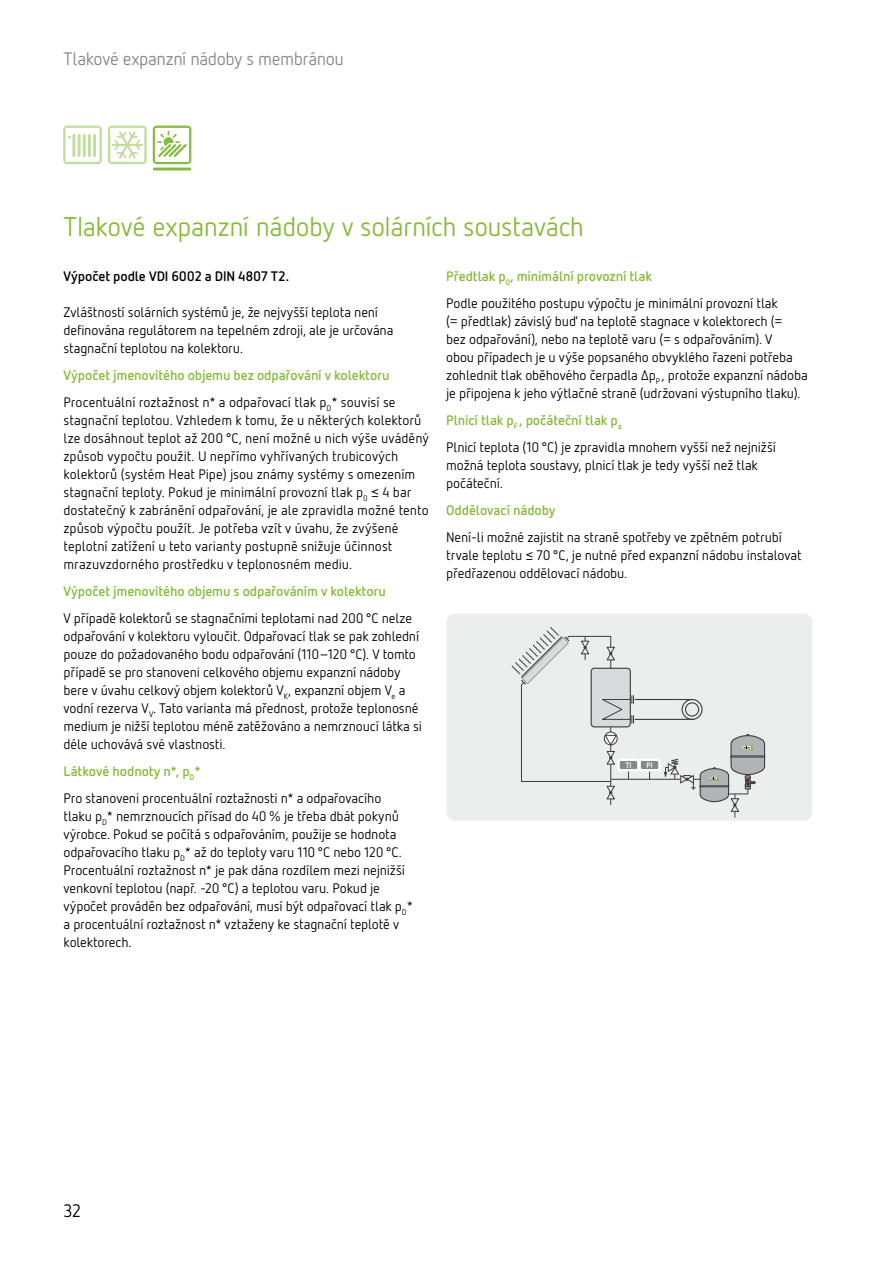
<style>
.page{position:relative;width:893px;height:1263px;background:#fff}
.page>*{position:absolute;margin:0;border:0;box-sizing:border-box;transform-origin:0 0}
.t1{font:27px "Netto Reflex";letter-spacing:-.015em;color:#88bb3c}
.t2{font:18px "Netto Reflex";letter-spacing:-.025em;color:#87888a}
.t3{font:18px "Netto Reflex";color:#000}
.t4{font:13.8px/18px "Netto Reflex";letter-spacing:-.005em;color:#000}
.t5{font:700 13.8px "Netto Reflex";letter-spacing:-.01em;color:#88bb3c}
.t6{font:700 13.8px "Netto Reflex";letter-spacing:-.005em;color:#000}
.t7{font:700 7.8px "Netto OT";color:#fff}
.s1{font-weight:700;color:#88bb3c}
</style>
<div class="page">
<svg style="left:64px;top:126px;width:37px;height:38px"></svg>
<div style="left:63px;top:126px;width:39px;height:38px;border:1px solid #86ba41;border-radius:3px"></div>
<svg style="left:109px;top:126px;width:37px;height:38px"></svg>
<div style="left:108px;top:126px;width:39px;height:38px;border:1px solid #86ba41;border-radius:3px"></div>
<svg style="left:153px;top:126px;width:38px;height:38px"></svg>
<div style="left:153px;top:126px;width:38px;height:38px;border:1px solid #86ba41;border-radius:3px"></div>
<hr style="left:154px;top:168px;width:36px;height:3px;background:#86ba41">
<div style="left:446px;top:614px;width:366px;height:207px;background:#eceded;border-radius:9px"></div>
<hr style="left:611px;top:779px;width:89px;height:1px;background:#3e3d40">
<div style="left:640px;top:760px;width:19px;height:10px;background:#87888a;border-radius:2px"></div>
<div style="left:638px;top:758px;width:23px;height:13px;border:3px solid #fff;border-radius:2px"></div>
<div style="left:618px;top:760px;width:20px;height:10px;background:#87888a;border-radius:2px"></div>
<div style="left:617px;top:758px;width:23px;height:13px;border:3px solid #fff;border-radius:2px"></div>
<hr style="left:635px;top:699px;width:58px;height:1px;background:#3e3d40">
<hr style="left:635px;top:719px;width:58px;height:1px;background:#3e3d40">
<svg style="left:681px;top:698px;width:22px;height:22px"></svg>
<svg style="left:512px;top:627px;width:122px;height:178px"></svg>
<svg style="left:664px;top:734px;width:102px;height:83px"></svg>
<h2 class="t2" style="left:64px;top:48px;width:282px">Tlakové expanzní nádoby s membránou</h2>
<h1 class="t1" style="left:64px;top:209px;width:522px">Tlakové expanzní nádoby v solárních soustavách</h1>
<p class="t6" style="left:64px;top:267px;width:227px">Výpočet podle VDI 6002 a DIN 4807 T2.</p>
<p class="t4" style="left:64px;top:303px;width:332px">Zvláštností solárních systémů je, že nejvyšší teplota není definována regulátorem na tepelném zdroji, ale je určována stagnační teplotou na kolektoru.</p>
<p class="t4" style="left:64px;top:361px;width:334px;line-height:27px"><span class="s1">Výpočet jmenovitého objemu bez odpařování v kolektoru<br></span>Procentuální roztažnost n* a odpařovací tlak p<sub>D</sub>* souvisí se</p>
<p class="t4" style="left:64px;top:410px;width:367px">stagnační teplotou. Vzhledem k tomu, že u některých kolektorů lze dosáhnout teplot až 200 °C, není možné u nich výše uváděný způsob vypočtu použit. U nepřímo vyhřívaných trubicových kolektorů (systém Heat Pipe) jsou známy systémy s omezením stagnační teploty. Pokud je minimální provozní tlak p<sub>0</sub> ≤ 4 bar dostatečný k zabránění odpařování, je ale zpravidla možné tento způsob výpočtu použít. Je potřeba vzít v úvahu, že zvýšené teplotní zatížení u teto varianty postupně snižuje účinnost mrazuvzdorného prostředku v teplonosném mediu.</p>
<p class="t5" style="left:64px;top:582px;width:324px">Výpočet jmenovitého objemu s odpařováním v kolektoru</p>
<p class="t4" style="left:64px;top:608px;width:360px">V případě kolektorů se stagnačními teplotami nad 200 °C nelze odpařování v kolektoru vyloučit. Odpařovací tlak se pak zohlední pouze do požadovaného bodu odpařování (110–120 °C). V tomto případě se pro stanoveni celkového objemu expanzní nádoby bere v úvahu celkový objem kolektorů V<sub>K</sub>, expanzní objem V<sub>e</sub> a vodní rezerva V<sub>V</sub>. Tato varianta má přednost, protože teplonosné medium je nižší teplotou méně zatěžováno a nemrznoucí látka si déle uchovává své vlastnosti.</p>
<p class="t4" style="left:64px;top:757px;width:319px;line-height:27px"><span class="s1">Látkové hodnoty n*, p</span><sub>D</sub><span class="s1">*<br></span>Pro stanoveni procentuální roztažnosti n* a odpařovacího</p>
<p class="t4" style="left:64px;top:807px;width:351px">tlaku p<sub>D</sub>* nemrznoucích přísad do 40 % je třeba dbát pokynů výrobce. Pokud se počítá s odpařováním, použije se hodnota odpařovacího tlaku p<sub>D</sub>* až do teploty varu 110 °C nebo 120 °C.<br>Procentuální roztažnost n* je pak dána rozdílem mezi nejnižší venkovní teplotou (např. -20 °C) a teplotou varu. Pokud je výpočet prováděn bez odpařování, musí být odpařovací tlak p<sub>D</sub>* a procentuální roztažnost n* vztaženy ke stagnační teplotě v kolektorech.</p>
<p class="t4" style="left:446px;top:262px;width:333px;line-height:27px"><span class="s1">Předtlak p</span><sub>0</sub><span class="s1">, minimální provozní tlak<br></span>Podle použitého postupu výpočtu je minimální provozní tlak</p>
<p class="t4" style="left:446px;top:312px;width:363px">(= předtlak) závislý buď na teplotě stagnace v kolektorech (=<br>bez odpařování), nebo na teplotě varu (= s odpařováním). V<br>obou případech je u výše popsaného obvyklého řazeni potřeba zohlednit tlak oběhového čerpadla Δp<sub>P</sub> , protože expanzní nádoba je připojena k jeho výtlačné straně (udržovani výstupního tlaku).</p>
<p class="t4" style="left:446px;top:406px;width:331px;line-height:27px"><span class="s1">Plnicí tlak p</span><sub>F</sub> <span class="s1">, počáteční tlak p</span><sub>a<br></sub>Plnicí teplota (10 °C) je zpravidla mnohem vyšší než nejnižší</p>
<p class="t4" style="left:446px;top:455px;width:313px">možná teplota soustavy, plnicí tlak je tedy vyšší než tlak počáteční.</p>
<p class="t5" style="left:446px;top:501px;width:111px">Oddělovací nádoby</p>
<p class="t4" style="left:446px;top:528px;width:357px">Není-li možné zajistit na straně spotřeby ve zpětném potrubí trvale teplotu ≤ 70 °C, je nutné před expanzní nádobu instalovat předřazenou oddělovací nádobu.</p>
<p class="t7" style="left:625px;top:760px;width:7px">TI</p>
<p class="t7" style="left:646px;top:760px;width:8px">PI</p>
<h2 class="t3" style="left:64px;top:1199px;width:19px">32</h2>
</div>
